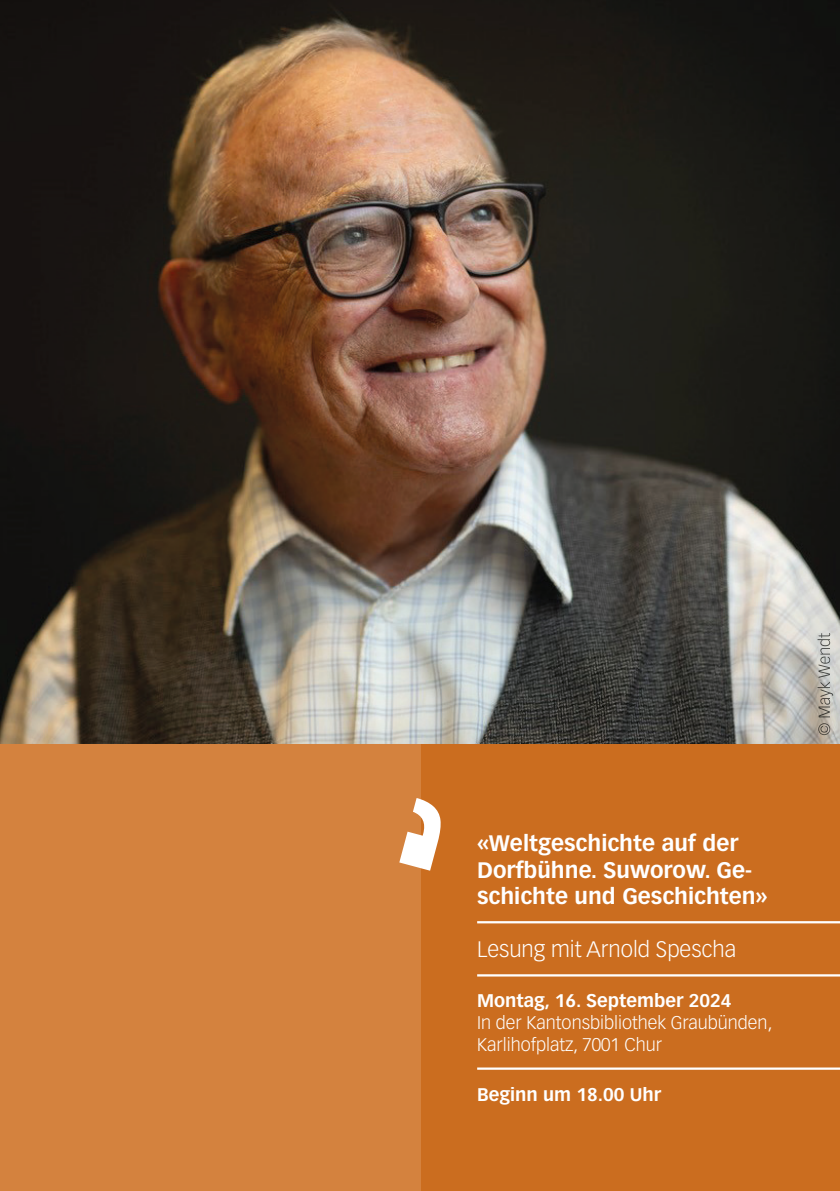
<style>
.page{position:relative;width:840px;height:1191px;background:#fff}
.page>*{position:absolute;margin:0;border:0;box-sizing:border-box;transform-origin:0 0}
.t1{font:700 22px/26.4px "Vectora LT Std";color:#fff}
.t2{font:300 22px "Vectora LT Std";color:#fff}
.t3{font:300 18px/21.6px "Vectora LT Std";color:#fff}
.t4{font:700 18px "Vectora LT Std";color:#fff}
</style>
<div class="page">
<div style="left:0;top:0;width:839px;height:1191px;background:#cb6d1f"></div>
<div style="left:0;top:744px;width:420px;height:447px;background:#d4823e"></div>
<hr style="left:477px;top:921px;width:362px;height:2px;background:#fff">
<hr style="left:477px;top:974px;width:362px;height:2px;background:#fff">
<svg style="left:399px;top:798px;width:41px;height:72px"></svg>
<hr style="left:477px;top:1067px;width:362px;height:2px;background:#fff">
<img style="left:0;top:0;width:839px;height:744px">
<img style="left:817px;top:633px;width:15px;height:102px">
<p class="t1" style="left:477px;top:830px;width:292px">«Weltgeschichte auf der<br>Dorfbühne. Suworow. Ge&shy;schichte und Geschichten»</p>
<p class="t2" style="left:477px;top:937px;width:260px">Lesung mit Arnold Spescha</p>
<p class="t4" style="left:477px;top:990px;width:256px">Montag, 16. September 2024</p>
<p class="t3" style="left:477px;top:1012px;width:296px">In der Kantonsbibliothek Graubünden,<br>Karlihofplatz, 7001 Chur</p>
<p class="t4" style="left:477px;top:1083px;width:185px">Beginn um 18.00 Uhr</p>
</div>
